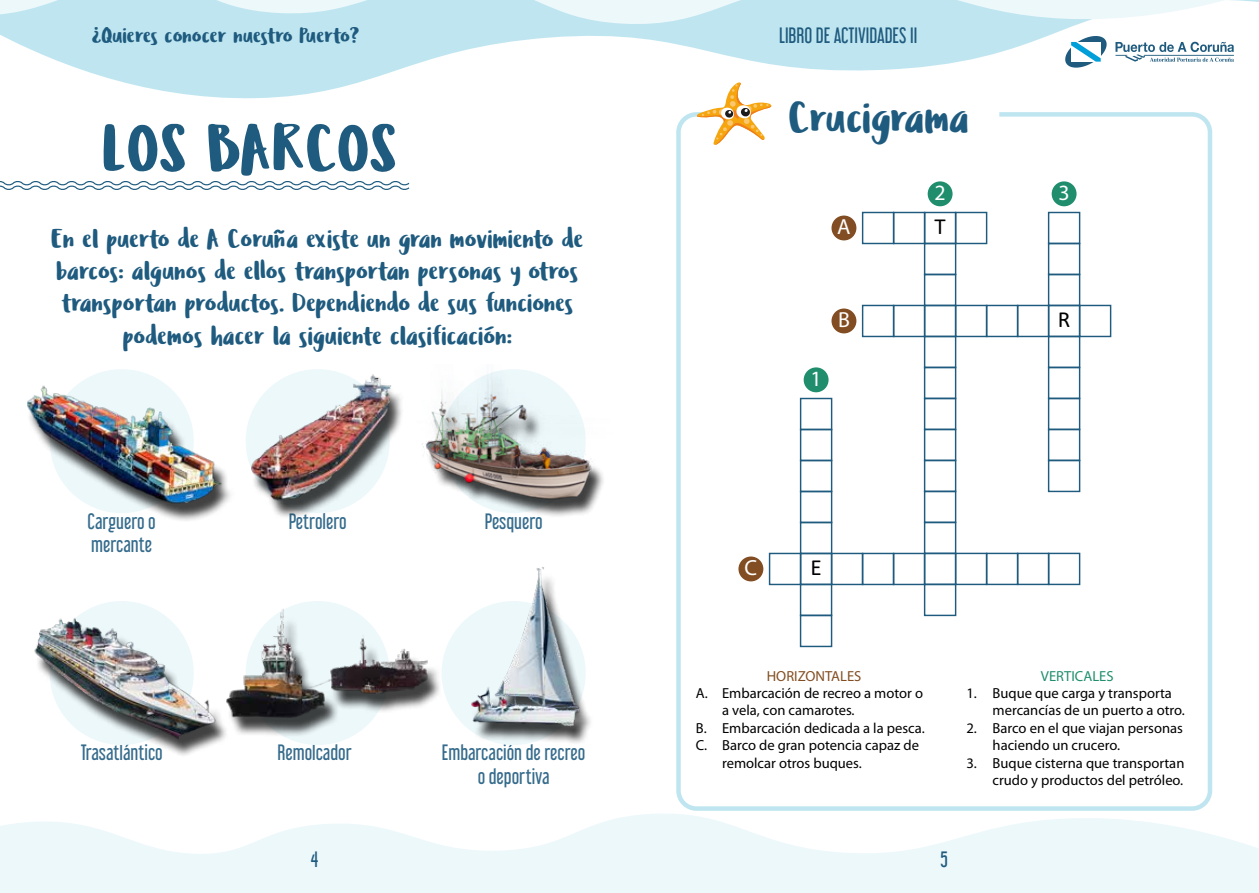
<style>
.page{position:relative;width:1259px;height:893px;background:#fff}
.page>*{position:absolute;margin:0;border:0;box-sizing:border-box;transform-origin:0 0}
.t1{font:67.2px "Ludicrous";color:#1f5b7f}
.t2{font:45px "Ludicrous";color:#1f5b7f}
.t3{font:27px/32.4px "Ludicrous";color:#1f5b7f;text-align:center}
.t4{font:23.1px "Calibri";color:#000}
.t5{font:22.5px "Ludicrous";color:#1f5b7f}
.t6{font:21.9px "Myriad Pro";color:#fff}
.t7{font:19.5px/23.4px "Libel Suit Rg";color:#356b8c}
.t8{font:19.5px "Libel Suit Rg";color:#1f5b7f}
.t9{font:14.55px/17.5px "Myriad Pro";color:#000}
.t10{font:14.55px "Myriad Pro";color:#824d22}
.t11{font:14.55px "Myriad Pro";color:#208e6d}
</style>
<div class="page">
<svg style="left:0;top:814px;width:1259px;height:79px;fill:#edf8fb"></svg>
<svg style="left:0;top:29px;width:1197px;height:70px"></svg>
<svg style="left:0;top:0;width:1259px;height:29px;background:#cfecf3"></svg>
<svg style="left:1065px;top:36px;width:41px;height:32px"></svg>
<svg style="left:1115px;top:42px;width:119px;height:20px"></svg>
<svg style="left:0;top:181px;width:410px;height:9px"></svg>
<div style="left:676px;top:112px;width:536px;height:699px;border:4px solid #bfe6f0;border-radius:18px"></div>
<div style="left:721px;top:87px;width:277px;height:62px;background:#fff"></div>
<svg style="left:697px;top:82px;width:74px;height:63px"></svg>
<div style="left:831px;top:216px;width:25px;height:24px;background:#824d22;border-radius:50%"></div>
<div style="left:862px;top:212px;width:32px;height:32px;border:1px solid #1f5b7f"></div>
<div style="left:893px;top:212px;width:32px;height:32px;border:1px solid #1f5b7f"></div>
<div style="left:924px;top:212px;width:32px;height:32px;border:1px solid #1f5b7f"></div>
<div style="left:924px;top:243px;width:32px;height:32px;border:1px solid #1f5b7f"></div>
<div style="left:924px;top:274px;width:32px;height:32px;border:1px solid #1f5b7f"></div>
<div style="left:924px;top:305px;width:32px;height:32px;border:1px solid #1f5b7f"></div>
<div style="left:893px;top:305px;width:32px;height:32px;border:1px solid #1f5b7f"></div>
<div style="left:862px;top:305px;width:32px;height:32px;border:1px solid #1f5b7f"></div>
<div style="left:955px;top:305px;width:32px;height:32px;border:1px solid #1f5b7f"></div>
<div style="left:986px;top:305px;width:32px;height:32px;border:1px solid #1f5b7f"></div>
<div style="left:1017px;top:305px;width:32px;height:32px;border:1px solid #1f5b7f"></div>
<div style="left:1048px;top:305px;width:32px;height:32px;border:1px solid #1f5b7f"></div>
<div style="left:1048px;top:336px;width:32px;height:32px;border:1px solid #1f5b7f"></div>
<div style="left:1048px;top:367px;width:32px;height:32px;border:1px solid #1f5b7f"></div>
<div style="left:1048px;top:398px;width:32px;height:32px;border:1px solid #1f5b7f"></div>
<div style="left:1048px;top:429px;width:32px;height:32px;border:1px solid #1f5b7f"></div>
<div style="left:1048px;top:460px;width:32px;height:32px;border:1px solid #1f5b7f"></div>
<div style="left:1048px;top:274px;width:32px;height:32px;border:1px solid #1f5b7f"></div>
<div style="left:1048px;top:243px;width:32px;height:32px;border:1px solid #1f5b7f"></div>
<div style="left:1048px;top:212px;width:32px;height:32px;border:1px solid #1f5b7f"></div>
<div style="left:1079px;top:305px;width:32px;height:32px;border:1px solid #1f5b7f"></div>
<div style="left:924px;top:336px;width:32px;height:32px;border:1px solid #1f5b7f"></div>
<div style="left:924px;top:367px;width:32px;height:32px;border:1px solid #1f5b7f"></div>
<div style="left:924px;top:398px;width:32px;height:32px;border:1px solid #1f5b7f"></div>
<div style="left:924px;top:429px;width:32px;height:32px;border:1px solid #1f5b7f"></div>
<div style="left:924px;top:460px;width:32px;height:32px;border:1px solid #1f5b7f"></div>
<div style="left:800px;top:460px;width:32px;height:32px;border:1px solid #1f5b7f"></div>
<div style="left:800px;top:491px;width:32px;height:32px;border:1px solid #1f5b7f"></div>
<div style="left:800px;top:522px;width:32px;height:32px;border:1px solid #1f5b7f"></div>
<div style="left:800px;top:553px;width:32px;height:32px;border:1px solid #1f5b7f"></div>
<div style="left:769px;top:553px;width:32px;height:32px;border:1px solid #1f5b7f"></div>
<div style="left:800px;top:584px;width:32px;height:32px;border:1px solid #1f5b7f"></div>
<div style="left:831px;top:553px;width:32px;height:32px;border:1px solid #1f5b7f"></div>
<div style="left:800px;top:615px;width:32px;height:32px;border:1px solid #1f5b7f"></div>
<div style="left:800px;top:429px;width:32px;height:32px;border:1px solid #1f5b7f"></div>
<div style="left:800px;top:398px;width:32px;height:32px;border:1px solid #1f5b7f"></div>
<div style="left:924px;top:491px;width:32px;height:32px;border:1px solid #1f5b7f"></div>
<div style="left:924px;top:522px;width:32px;height:32px;border:1px solid #1f5b7f"></div>
<div style="left:924px;top:553px;width:32px;height:32px;border:1px solid #1f5b7f"></div>
<div style="left:862px;top:553px;width:32px;height:32px;border:1px solid #1f5b7f"></div>
<div style="left:893px;top:553px;width:32px;height:32px;border:1px solid #1f5b7f"></div>
<div style="left:924px;top:584px;width:32px;height:32px;border:1px solid #1f5b7f"></div>
<div style="left:955px;top:553px;width:32px;height:32px;border:1px solid #1f5b7f"></div>
<div style="left:986px;top:553px;width:32px;height:32px;border:1px solid #1f5b7f"></div>
<div style="left:1017px;top:553px;width:32px;height:32px;border:1px solid #1f5b7f"></div>
<div style="left:1048px;top:553px;width:32px;height:32px;border:1px solid #1f5b7f"></div>
<div style="left:955px;top:212px;width:32px;height:32px;border:1px solid #1f5b7f"></div>
<div style="left:831px;top:308px;width:25px;height:25px;background:#824d22;border-radius:50%"></div>
<div style="left:738px;top:556px;width:25px;height:25px;background:#824d22;border-radius:50%"></div>
<div style="left:803px;top:367px;width:25px;height:25px;background:#208e6d;border-radius:50%"></div>
<div style="left:927px;top:181px;width:25px;height:25px;background:#208e6d;border-radius:50%"></div>
<div style="left:1051px;top:181px;width:25px;height:25px;background:#208e6d;border-radius:50%"></div>
<div style="left:441px;top:601px;width:144px;height:144px;background:#edf8fb;border-radius:50%"></div>
<div style="left:27px;top:391px;width:209px;height:132px;background:#000;opacity:.75"></div>
<img style="left:27px;top:377px;width:195px;height:132px">
<img style="left:34px;top:609px;width:192px;height:146px">
<div style="left:472px;top:573px;width:122px;height:173px;background:#000;opacity:.75"></div>
<img style="left:471px;top:567px;width:121px;height:165px">
<img style="left:246px;top:369px;width:156px;height:148px">
<div style="left:420px;top:371px;width:196px;height:147px;background:#000;opacity:.75"></div>
<img style="left:420px;top:369px;width:190px;height:137px">
<div style="left:227px;top:615px;width:215px;height:122px;background:#000;opacity:.75"></div>
<img style="left:226px;top:601px;width:203px;height:131px">
<h3 class="t5" style="left:92px;top:22px;width:269px">¿Quieres conocer nuestro Puerto?</h3>
<h3 class="t8" style="left:779px;top:19px;width:140px">LIBRO DE ACTIVIDADES II</h3>
<h1 class="t1" style="left:103px;top:107px;width:297px">LOS BARCOS</h1>
<h3 class="t3" style="left:52px;top:222px;width:534px">En el puerto de A Coruña existe un gran movimiento de barcos: algunos de ellos transportan personas y otros transportan productos. Dependiendo de sus funciones podemos hacer la siguiente clasificación:</h3>
<h3 class="t7" style="left:88px;top:507px;width:70px">Carguero o mercante</h3>
<h3 class="t7" style="left:289px;top:507px;width:60px">Petrolero</h3>
<h3 class="t7" style="left:485px;top:507px;width:59px">Pesquero</h3>
<h3 class="t7" style="left:81px;top:739px;width:84px">Trasatlántico</h3>
<h3 class="t7" style="left:277px;top:739px;width:76px">Remolcador</h3>
<h3 class="t7" style="left:442px;top:739px;width:145px;text-align:center">Embarcación de recreo o deportiva</h3>
<h2 class="t2" style="left:789px;top:90px;width:182px">Crucigrama</h2>
<h3 class="t6" style="left:837px;top:214px;width:15px">A</h3>
<h3 class="t6" style="left:810px;top:365px;width:13px">1</h3>
<h3 class="t6" style="left:838px;top:307px;width:13px">B</h3>
<h3 class="t6" style="left:934px;top:179px;width:13px">2</h3>
<h3 class="t6" style="left:1058px;top:179px;width:13px">3</h3>
<h3 class="t4" style="left:934px;top:210px;width:13px">T</h3>
<h3 class="t4" style="left:1057px;top:303px;width:14px">R</h3>
<h3 class="t6" style="left:744px;top:554px;width:14px">C</h3>
<h3 class="t4" style="left:810px;top:551px;width:13px">E</h3>
<p class="t10" style="left:767px;top:668px;width:96px">HORIZONTALES</p>
<p class="t9" style="left:696px;top:684px;width:229px">A. Embarcación de recreo a motor o</p>
<p class="t9" style="left:722px;top:701px;width:134px">a vela, con camarotes.</p>
<p class="t9" style="left:696px;top:719px;width:230px">B. Embarcación dedicada a la pesca.</p>
<p class="t9" style="left:696px;top:736px;width:225px">C. Barco de gran potencia capaz de</p>
<p class="t9" style="left:722px;top:754px;width:141px">remolcar otros buques.</p>
<p class="t11" style="left:1041px;top:668px;width:74px">VERTICALES</p>
<p class="t9" style="left:992px;top:684px;width:194px;text-indent:-26px">1. Buque que carga y transporta mercancías de un puerto a otro.</p>
<p class="t9" style="left:992px;top:719px;width:192px;text-indent:-26px">2. Barco en el que viajan personas haciendo un crucero.</p>
<p class="t9" style="left:966px;top:754px;width:219px;text-align:right">3. Buque cisterna que transportan crudo y productos del petróleo.</p>
<h3 class="t8" style="left:311px;top:843px;width:9px">4</h3>
<h3 class="t8" style="left:940px;top:843px;width:9px">5</h3>
</div>
